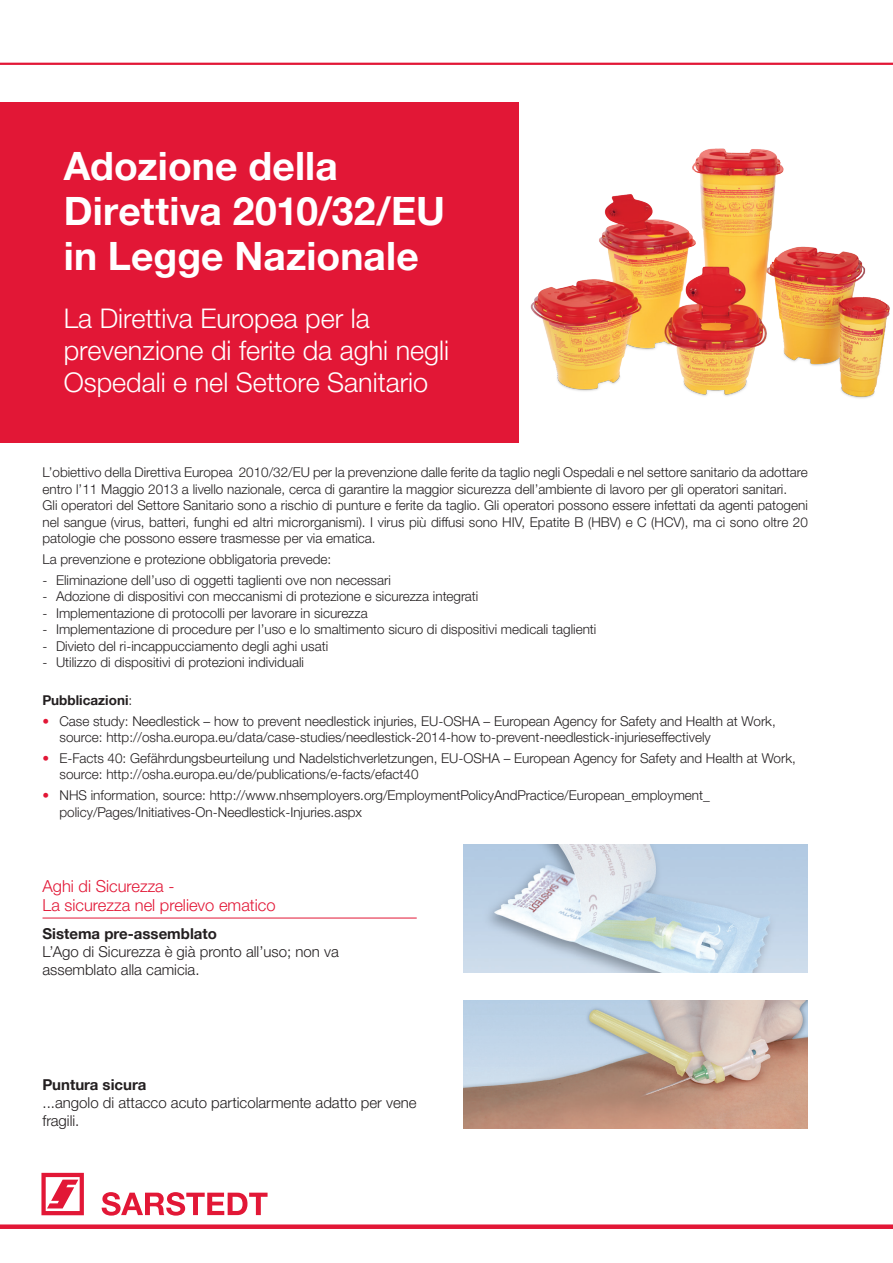
<style>
.page{position:relative;width:893px;height:1263px;background:#fff}
.page>*{position:absolute;margin:0;border:0;box-sizing:border-box;transform-origin:0 0}
.t1{font:700 39px/45px "Helvetica Neue LTW1 G";color:#fff}
.t2{font:300 27px/32.4px "Helvetica Neue LTW1 G";color:#fff}
.t3{font:300 16.5px/19.5px "Helvetica Neue LTW1 G";color:#e21736}
.t4{font:300 15px/18px "Helvetica Neue LTW1 G";color:#231f20}
.t5{font:700 15px "Helvetica Neue LTW1 G";color:#231f20}
.t6{font:300 13.5px/16.5px "Helvetica Neue LTW1 G";color:#231f20}
.t7{font:700 13.5px "Helvetica Neue LTW1 G";color:#231f20}
.s1{font-weight:300}
.s2{color:#e21736}
</style>
<div class="page">
<div style="left:0;top:1224px;width:893px;height:5px;background:#e21736"></div>
<svg style="left:41px;top:1173px;width:43px;height:42px"></svg>
<svg style="left:102px;top:1192px;width:166px;height:23px"></svg>
<img style="left:463px;top:845px;width:345px;height:127px">
<img style="left:463px;top:1001px;width:345px;height:127px">
<hr style="left:43px;top:918px;width:374px;height:1px;background:#e21736">
<div style="left:0;top:102px;width:519px;height:340px;background:#e21736"></div>
<hr style="left:0;top:63px;width:893px;height:2px;background:#e21736">
<img style="left:530px;top:148px;width:360px;height:251px">
<h1 class="t1" style="left:64px;top:143px;width:383px">Adozione della<br>Direttiva 2010/32/EU in Legge Nazionale</h1>
<h2 class="t2" style="left:64px;top:302px;width:387px">La Direttiva Europea per la prevenzione di ferite da aghi negli<br>Ospedali e nel Settore Sanitario</h2>
<p class="t6" style="left:43px;top:464px;width:767px">L’obiettivo della Direttiva Europea 2010/32/EU per la prevenzione dalle ferite da taglio negli Ospedali e nel settore sanitario da adottare entro l’11 Maggio 2013 a livello nazionale, cerca di garantire la maggior sicurezza dell’ambiente di lavoro per gli operatori sanitari.<br>Gli operatori del Settore Sanitario sono a rischio di punture e ferite da taglio. Gli operatori possono essere infettati da agenti patogeni nel sangue (virus, batteri, funghi ed altri microrganismi). I virus più diffusi sono HIV, Epatite B (HBV) e C (HCV), ma ci sono oltre 20 patologie che possono essere trasmesse per via ematica.</p>
<p class="t6" style="left:43px;top:551px;width:290px">La prevenzione e protezione obbligatoria prevede:</p>
<p class="t6" style="left:43px;top:572px;width:350px">- Eliminazione dell’uso di oggetti taglienti ove non necessari</p>
<p class="t6" style="left:43px;top:588px;width:437px">- Adozione di dispositivi con meccanismi di protezione e sicurezza integrati</p>
<p class="t6" style="left:43px;top:605px;width:327px">- Implementazione di protocolli per lavorare in sicurezza</p>
<p class="t6" style="left:43px;top:621px;width:555px">- Implementazione di procedure per l’uso e lo smaltimento sicuro di dispositivi medicali taglienti</p>
<p class="t6" style="left:43px;top:638px;width:287px">- Divieto del ri-incappucciamento degli aghi usati</p>
<p class="t6" style="left:43px;top:654px;width:263px">- Utilizzo di dispositivi di protezioni individuali</p>
<p class="t7" style="left:43px;top:692px;width:91px">Pubblicazioni<span class="s1">:</span></p>
<p class="t6" style="left:60px;top:712px;width:718px;text-indent:-17px"><span class="s2">•</span> Case study: Needlestick – how to prevent needlestick injuries, EU-OSHA – European Agency for Safety and Health at Work, source: http://osha.europa.eu/data/case-studies/needlestick-2014-how to-prevent-needlestick-injurieseffectively</p>
<p class="t6" style="left:60px;top:750px;width:738px;text-indent:-17px"><span class="s2">•</span> E-Facts 40: Gefährdungsbeurteilung und Nadelstichverletzungen, EU-OSHA – European Agency for Safety and Health at Work, source: http://osha.europa.eu/de/publications/e-facts/efact40</p>
<p class="t6" style="left:60px;top:787px;width:652px;text-indent:-17px"><span class="s2">•</span> NHS information, source: http://www.nhsemployers.org/EmploymentPolicyAndPractice/European_employment_ policy/Pages/Initiatives-On-Needlestick-Injuries.aspx</p>
<p class="t3" style="left:43px;top:876px;width:235px">Aghi di Sicurezza -<br>La sicurezza nel prelievo ematico</p>
<p class="t5" style="left:43px;top:924px;width:176px">Sistema pre-assemblato</p>
<p class="t4" style="left:43px;top:942px;width:298px">L’Ago di Sicurezza è già pronto all’uso; non va assemblato alla camicia.</p>
<p class="t5" style="left:43px;top:1075px;width:105px">Puntura sicura</p>
<p class="t4" style="left:43px;top:1094px;width:376px">...angolo di attacco acuto particolarmente adatto per vene fragili.</p>
</div>
